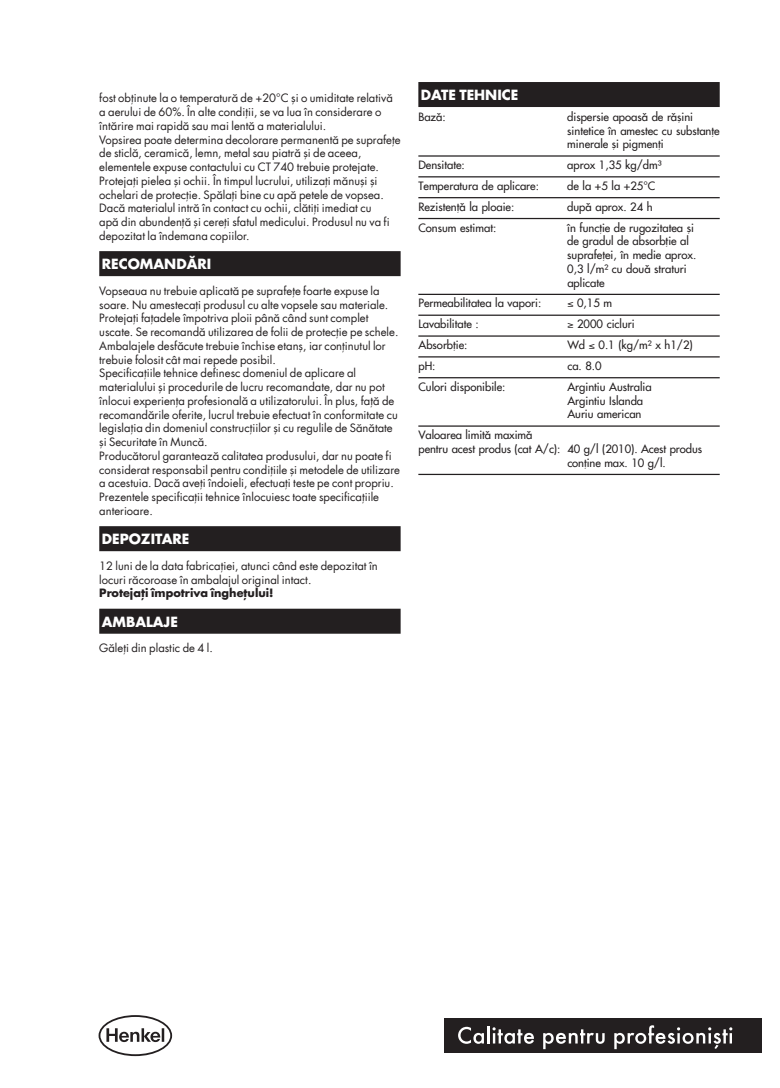
<style>
.page{position:relative;width:780px;height:1088px;background:#fff}
.page>*{position:absolute;margin:0;border:0;box-sizing:border-box;transform-origin:0 0}
.t1{font:700 13.75px "Futura Std";color:#fff}
.t2{font:11.25px/13.8px "Futura Std";color:#231f20}
.t3{font:11.25px/13.8px "Futura Portos";color:#231f20}
.t4{font:700 11.25px "Futura Std";color:#231f20}
</style>
<div class="page">
<div style="left:99px;top:251px;width:301px;height:25px;background:#231f20"></div>
<div style="left:99px;top:526px;width:301px;height:25px;background:#231f20"></div>
<div style="left:99px;top:609px;width:301px;height:25px;background:#231f20"></div>
<div style="left:418px;top:82px;width:301px;height:25px;background:#231f20"></div>
<hr style="left:418px;top:155px;width:301px;height:2px;background:#231f20">
<hr style="left:418px;top:176px;width:301px;height:1px;background:#231f20">
<hr style="left:418px;top:197px;width:301px;height:1px;background:#231f20">
<hr style="left:418px;top:218px;width:301px;height:1px;background:#231f20">
<hr style="left:418px;top:294px;width:301px;height:1px;background:#231f20">
<hr style="left:418px;top:315px;width:301px;height:1px;background:#231f20">
<hr style="left:418px;top:335px;width:301px;height:2px;background:#231f20">
<hr style="left:418px;top:356px;width:301px;height:1px;background:#231f20">
<hr style="left:418px;top:377px;width:301px;height:1px;background:#231f20">
<hr style="left:418px;top:425px;width:301px;height:2px;background:#231f20">
<hr style="left:418px;top:474px;width:301px;height:1px;background:#231f20">
<div style="left:444px;top:1018px;width:318px;height:35px;background:#231f20"></div>
<svg style="left:458px;top:1026px;width:76px;height:18px"></svg>
<svg style="left:543px;top:1029px;width:61px;height:20px"></svg>
<svg style="left:614px;top:1025px;width:118px;height:24px"></svg>
<svg style="left:99px;top:1015px;width:73px;height:41px"></svg>
<p class="t2" style="left:99px;top:91px;width:303px">fost obținute la o temperatură de +20°C și o umiditate relativă a aerului de 60%. În alte condiții, se va lua în considerare o întărire mai rapidă sau mai lentă a materialului.<br>Vopsirea poate determina decolorare permanentă pe suprafețe de sticlă, ceramică, lemn, metal sau piatră și de aceea, elementele expuse contactului cu CT 740 trebuie protejate.<br>Protejați pielea și ochii. În timpul lucrului, utilizați mănuși și ochelari de protecție. Spălați bine cu apă petele de vopsea.<br>Dacă materialul intră în contact cu ochii, clătiți imediat cu<br>apă din abundență și cereți sfatul medicului. Produsul nu va fi depozitat la îndemana copiilor.</p>
<p class="t1" style="left:102px;top:255px;width:111px">RECOMANDĂRI</p>
<p class="t2" style="left:99px;top:284px;width:302px">Vopseaua nu trebuie aplicată pe suprafețe foarte expuse la soare. Nu amestecați produsul cu alte vopsele sau materiale.<br>Protejați fațadele împotriva ploii până când sunt complet uscate. Se recomandă utilizarea de folii de protecție pe schele.<br>Ambalajele desfăcute trebuie închise etanș, iar conținutul lor trebuie folosit cât mai repede posibil.<br>Specificațiile tehnice definesc domeniul de aplicare al materialului și procedurile de lucru recomandate, dar nu pot înlocui experiența profesională a utilizatorului. În plus, față de recomandările oferite, lucrul trebuie efectuat în conformitate cu legislația din domeniul construcțiilor și cu regulile de Sănătate și Securitate în Muncă.<br>Producătorul garantează calitatea produsului, dar nu poate fi considerat responsabil pentru condițiile și metodele de utilizare a acestuia. Dacă aveți îndoieli, efectuați teste pe cont propriu.<br>Prezentele specificații tehnice înlocuiesc toate specificațiile anterioare.</p>
<p class="t1" style="left:102px;top:530px;width:29px">DEPOZ</p>
<p class="t1" style="left:151px;top:530px;width:40px">ITARE</p>
<p class="t2" style="left:99px;top:559px;width:280px">12 luni de la data fabricației, atunci când este depozitat în locuri răcoroase în ambalajul original intact.</p>
<p class="t4" style="left:99px;top:586px;width:176px">Protejați împotriva înghețului!</p>
<p class="t1" style="left:102px;top:612px;width:78px">AMBALAJE</p>
<p class="t2" style="left:99px;top:641px;width:115px">Găleți din plastic de 4 l.</p>
<p class="t1" style="left:421px;top:86px;width:99px">DATE TEHNICE</p>
<p class="t3" style="left:418px;top:110px;width:29px">Bază:</p>
<p class="t3" style="left:567px;top:110px;width:154px">dispersie apoasă de rășini sintetice în amestec cu substanțe minerale și pigmenți</p>
<p class="t3" style="left:418px;top:158px;width:48px">Densitate:</p>
<p class="t3" style="left:567px;top:158px;width:96px">aprox 1,35 kg/dm³</p>
<p class="t3" style="left:418px;top:179px;width:122px">Temperatura de aplicare:</p>
<p class="t3" style="left:567px;top:179px;width:89px">de la +5 la +25°C</p>
<p class="t3" style="left:418px;top:200px;width:97px">Rezistență la ploaie:</p>
<p class="t3" style="left:567px;top:200px;width:87px">după aprox. 24 h</p>
<p class="t3" style="left:418px;top:220px;width:79px">Consum estimat:</p>
<p class="t3" style="left:567px;top:220px;width:130px">în funcție de rugozitatea și de gradul de absorbție al suprafeței, în medie aprox.<br>0,3 l/m² cu două straturi aplicate</p>
<p class="t3" style="left:418px;top:296px;width:124px">Permeabilitatea la vapori:</p>
<p class="t3" style="left:567px;top:296px;width:46px">≤ 0,15 m</p>
<p class="t3" style="left:418px;top:317px;width:62px">Lavabilitate :</p>
<p class="t3" style="left:567px;top:317px;width:69px">≥ 2000 cicluri</p>
<p class="t3" style="left:418px;top:338px;width:51px">Absorbție:</p>
<p class="t3" style="left:567px;top:338px;width:127px">Wd ≤ 0.1 (kg/m² x h1/2)</p>
<p class="t3" style="left:418px;top:359px;width:19px">pH:</p>
<p class="t3" style="left:567px;top:359px;width:36px">ca. 8.0</p>
<p class="t3" style="left:418px;top:380px;width:89px">Culori disponibile:</p>
<p class="t3" style="left:567px;top:380px;width:86px">Argintiu Australia<br>Argintiu Islanda<br>Auriu american</p>
<p class="t3" style="left:418px;top:428px;width:115px">Valoarea limită maximă</p>
<p class="t3" style="left:418px;top:442px;width:285px">pentru acest produs (cat A/c): 40 g/l (2010). Acest produs</p>
<p class="t3" style="left:567px;top:455px;width:100px">conține max. 10 g/l.</p>
</div>
